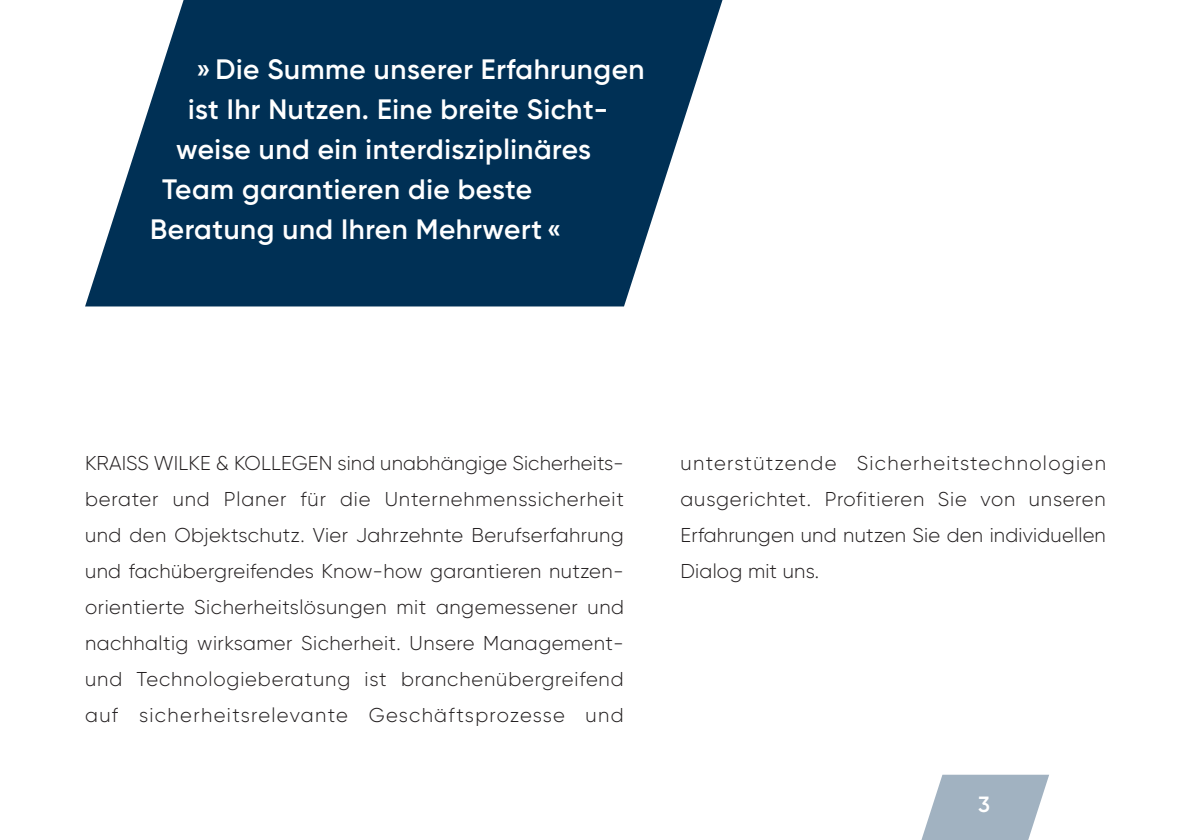
<style>
.page{position:relative;width:1191px;height:840px;background:#fff}
.page>*{position:absolute;margin:0;border:0;box-sizing:border-box;transform-origin:0 0}
.t1{font:600 28px "Gilroy";letter-spacing:.02em;color:#fff}
.t2{font:600 22px "Gilroy";color:#fff}
.t3{font:300 20px/36px "Gilroy";letter-spacing:.025em;color:#231f20;text-align:justify}
</style>
<div class="page">
<svg style="left:922px;top:774px;width:127px;height:65px"></svg>
<svg style="left:85px;top:0;width:637px;height:306px;fill:#003055"></svg>
<h1 class="t1" style="left:196px;top:52px;width:450px">» Die Summe unserer Erfahrungen</h1>
<h1 class="t1" style="left:188px;top:92px;width:421px">ist Ihr Nutzen. Eine breite Sicht-</h1>
<h1 class="t1" style="left:176px;top:132px;width:416px">weise und ein interdisziplinäres</h1>
<h1 class="t1" style="left:162px;top:172px;width:371px">Team garantieren die beste</h1>
<h1 class="t1" style="left:150px;top:212px;width:413px">Beratung und Ihren Mehrwert «</h1>
<p class="t3" style="left:85px;top:444px;width:540px">KRAISS WILKE &amp; KOLLEGEN sind unabhängige Sicherheits&shy;berater und Planer für die Unternehmenssicherheit und den Objektschutz. Vier Jahrzehnte Berufserfahrung und fachübergreifendes Know-how garantieren nutzen&shy;orientierte Sicherheitslösungen mit angemessener und nachhaltig wirksamer Sicherheit. Unsere Management&shy;und Technologieberatung ist branchenübergreifend auf sicherheitsrelevante Geschäftsprozesse und</p>
<p class="t3" style="left:680px;top:444px;width:427px">unterstützende Sicherheitstechnologien ausgerichtet. Profitieren Sie von unseren Erfahrungen und nutzen Sie den individuellen Dialog mit uns.</p>
<p class="t2" style="left:978px;top:790px;width:13px">3</p>
</div>
